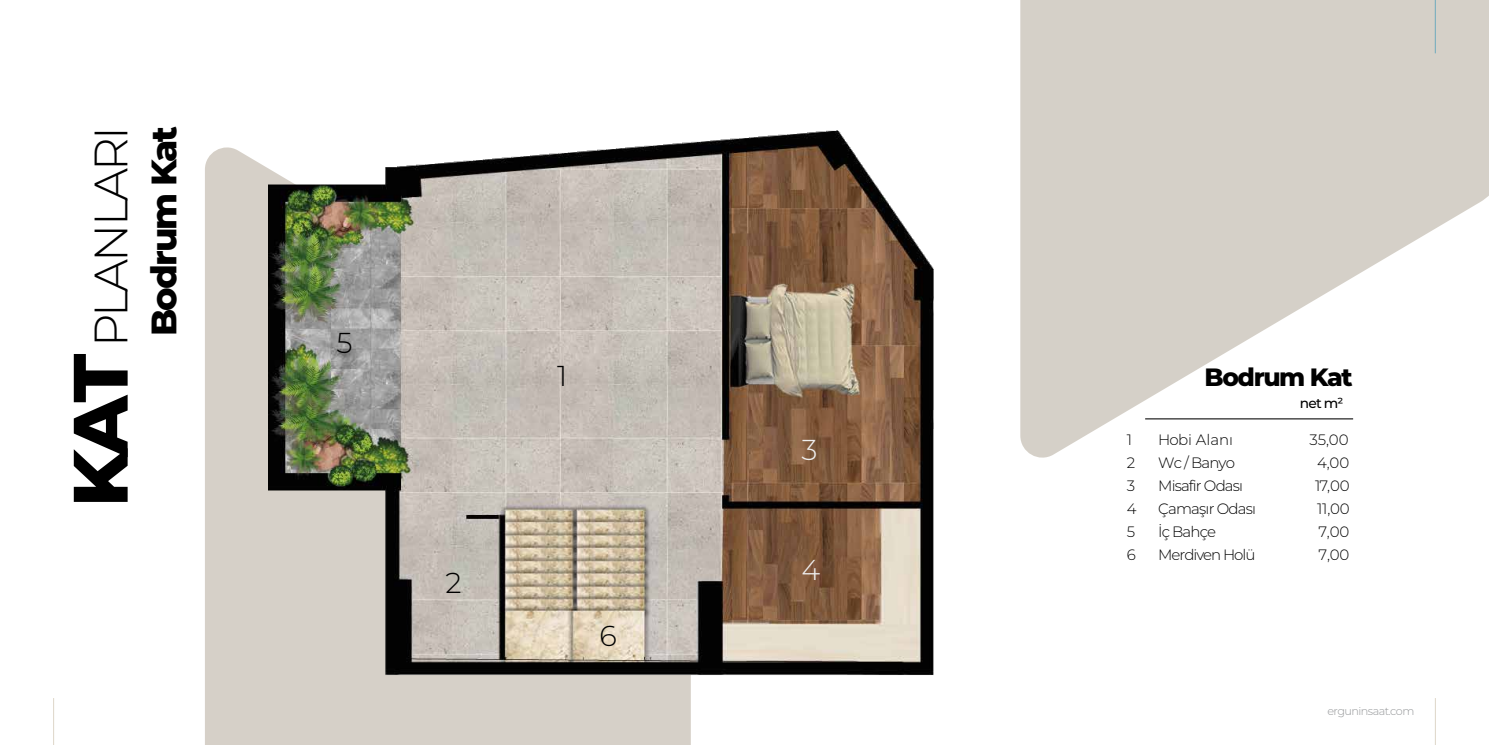
<style>
.page{position:relative;width:1489px;height:745px;background:#fff}
.page>*{position:absolute;margin:0;border:0;box-sizing:border-box;transform-origin:0 0}
.t1{font:300 46.75px "Montserrat";letter-spacing:-.055em;color:#000}
.t2{font:800 35.38px "Montserrat";letter-spacing:-.055em;color:#000}
.t3{font:300 28.75px "Montserrat";color:#000}
.t4{font:300 28.75px "Montserrat";color:#efefef}
.t5{font:800 25px "Montserrat";letter-spacing:-.055em;color:#000}
.t6{font:300 15px/23px "Montserrat";letter-spacing:-.06em;color:#000;text-align:justify}
.t7{font:300 15px/23px "Montserrat";letter-spacing:-.01em;color:#000;text-align:center}
.t8{font:300 15px "Montserrat";color:#000}
.t9{font:500 13.75px "Montserrat";color:#000}
.t10{font:300 11.25px "Montserrat";letter-spacing:-.05em;color:#949698}
.s1{font-weight:800;font-size:76.88px}
</style>
<div class="page">
<hr style="left:1434px;top:697px;width:1px;height:47px;background:#ded6c8">
<hr style="left:53px;top:697px;width:1px;height:47px;background:#ded6c8">
<div style="left:205px;top:147px;width:63px;height:597px;background:#d6d0c8"></div>
<img style="left:268px;top:130px;width:666px;height:614px">
<svg style="left:1020px;top:0;width:468px;height:458px;fill:#d5d0c8"></svg>
<hr style="left:1145px;top:418px;width:207px;height:1px;background:#000">
<h1 class="t1" style="left:79px;top:507px;width:383px;rotate:-90deg"><span class="s1">KAT</span> PLANLARI</h1>
<h2 class="t2" style="left:138px;top:335px;width:211px;rotate:-90deg">Bodrum Kat</h2>
<h3 class="t3" style="left:336px;top:323px;width:18px">5</h3>
<h3 class="t3" style="left:445px;top:563px;width:18px">2</h3>
<h3 class="t3" style="left:557px;top:355px;width:12px">1</h3>
<h3 class="t3" style="left:599px;top:616px;width:19px">6</h3>
<h3 class="t4" style="left:801px;top:430px;width:18px">3</h3>
<h3 class="t4" style="left:801px;top:549px;width:20px">4</h3>
<h3 class="t5" style="left:1204px;top:358px;width:149px">Bodrum Kat</h3>
<p class="t6" style="left:1126px;top:427px;width:7px">1</p>
<p class="t8" style="left:1158px;top:429px;width:76px">Hobi Alanı</p>
<p class="t6" style="left:1126px;top:450px;width:11px">2<br>3<br>4<br>5<br>6</p>
<p class="t6" style="left:1158px;top:450px;width:99px;text-align:left">Wc / Banyo<br>Misafir Odası<br>Çamaşır Odası<br>İç Bahçe<br>Merdiven Holü</p>
<p class="t9" style="left:1299px;top:393px;width:45px">net m²</p>
<p class="t7" style="left:1309px;top:427px;width:42px">35,00<br>4,00<br>17,00<br>11,00<br>7,00<br>7,00</p>
<p class="t10" style="left:1327px;top:703px;width:88px">erguninsaat.com</p>
</div>
